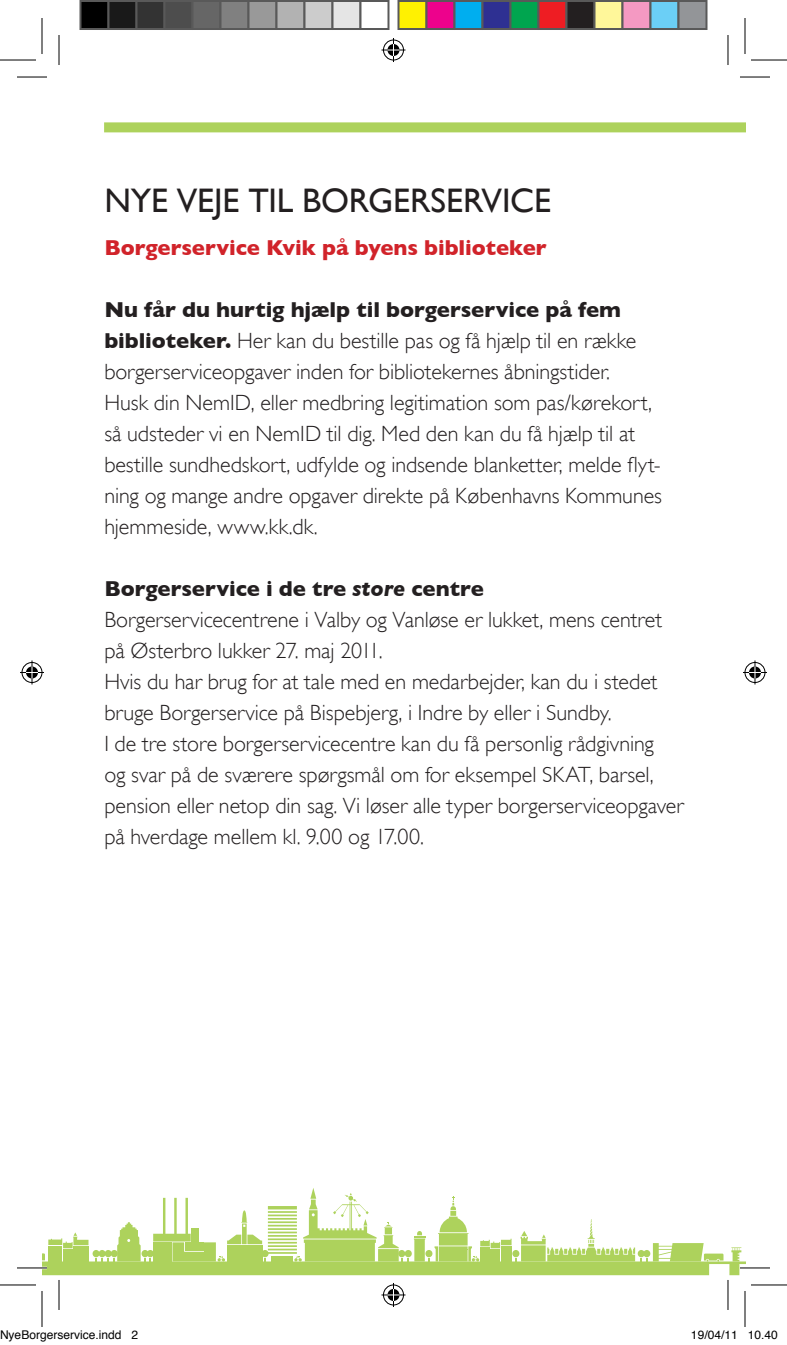
<style>
.page{position:relative;width:787px;height:1345px;background:#fff}
.page>*{position:absolute;margin:0;border:0;box-sizing:border-box;transform-origin:0 0}
.t1{font:34px "Gill Sans";letter-spacing:-.005em;color:#231f20}
.t2{font:300 22px/31px "Gill Sans";color:#231f20}
.t3{font:700 22px "Gill Sans";letter-spacing:-.005em;color:#d1232a}
.t4{font:12px "Helvetica";color:#000}
.s1{font-weight:700}
.s2{font-weight:700;font-style:italic}
</style>
<div class="page">
<svg style="left:42px;top:1188px;width:703px;height:87px"></svg>
<div style="left:104px;top:122px;width:641px;height:10px;background:#add25c"></div>
<hr style="left:17px;top:1266px;width:30px;height:3px;background:#fff">
<hr style="left:740px;top:1266px;width:30px;height:3px;background:#fff">
<hr style="left:17px;top:77px;width:30px;height:1px;background:#000">
<hr style="left:740px;top:77px;width:30px;height:1px;background:#000">
<hr style="left:17px;top:1267px;width:30px;height:1px;background:#000">
<hr style="left:740px;top:1267px;width:30px;height:1px;background:#000">
<hr style="left:59px;top:35px;width:1px;height:30px;background:#000">
<hr style="left:59px;top:1280px;width:1px;height:30px;background:#000">
<hr style="left:728px;top:35px;width:1px;height:30px;background:#000">
<hr style="left:728px;top:1280px;width:1px;height:30px;background:#000">
<hr style="left:0;top:60px;width:36px;height:1px;background:#000">
<hr style="left:751px;top:60px;width:36px;height:1px;background:#000">
<hr style="left:0;top:1284px;width:36px;height:1px;background:#000">
<hr style="left:751px;top:1284px;width:36px;height:1px;background:#000">
<hr style="left:42px;top:18px;width:1px;height:36px;background:#000">
<hr style="left:42px;top:1291px;width:1px;height:36px;background:#000">
<hr style="left:745px;top:18px;width:1px;height:36px;background:#000">
<hr style="left:745px;top:1291px;width:1px;height:36px;background:#000">
<svg style="left:381px;top:38px;width:24px;height:24px"></svg>
<svg style="left:381px;top:1283px;width:24px;height:24px"></svg>
<svg style="left:20px;top:660px;width:24px;height:24px"></svg>
<svg style="left:743px;top:660px;width:24px;height:24px"></svg>
<div style="left:80px;top:1px;width:28px;height:28px;background:#000"></div>
<div style="left:79px;top:0;width:30px;height:30px;border:2px solid #595959"></div>
<div style="left:108px;top:1px;width:28px;height:28px;background:#191919"></div>
<div style="left:107px;top:0;width:30px;height:30px;border:2px solid #595959"></div>
<div style="left:136px;top:1px;width:28px;height:28px;background:#333"></div>
<div style="left:135px;top:0;width:30px;height:30px;border:2px solid #595959"></div>
<div style="left:164px;top:1px;width:28px;height:28px;background:#4d4d4d"></div>
<div style="left:163px;top:0;width:30px;height:30px;border:2px solid #595959"></div>
<div style="left:192px;top:1px;width:28px;height:28px;background:#666"></div>
<div style="left:191px;top:0;width:30px;height:30px;border:2px solid #595959"></div>
<div style="left:220px;top:1px;width:28px;height:28px;background:#808080"></div>
<div style="left:219px;top:0;width:30px;height:30px;border:2px solid #595959"></div>
<div style="left:248px;top:1px;width:28px;height:28px;background:#999"></div>
<div style="left:247px;top:0;width:30px;height:30px;border:2px solid #595959"></div>
<div style="left:276px;top:1px;width:28px;height:28px;background:#b2b2b2"></div>
<div style="left:275px;top:0;width:30px;height:30px;border:2px solid #595959"></div>
<div style="left:304px;top:1px;width:28px;height:28px;background:#ccc"></div>
<div style="left:303px;top:0;width:30px;height:30px;border:2px solid #595959"></div>
<div style="left:332px;top:1px;width:28px;height:28px;background:#e5e5e5"></div>
<div style="left:331px;top:0;width:30px;height:30px;border:2px solid #595959"></div>
<div style="left:359px;top:0;width:30px;height:30px;border:2px solid #595959"></div>
<div style="left:398px;top:1px;width:28px;height:28px;background:#fff101"></div>
<div style="left:397px;top:0;width:30px;height:30px;border:2px solid #595959"></div>
<div style="left:426px;top:1px;width:28px;height:28px;background:#ed028c"></div>
<div style="left:425px;top:0;width:30px;height:30px;border:2px solid #595959"></div>
<div style="left:454px;top:1px;width:28px;height:28px;background:#00aeef"></div>
<div style="left:453px;top:0;width:30px;height:30px;border:2px solid #595959"></div>
<div style="left:482px;top:1px;width:28px;height:28px;background:#2e3092"></div>
<div style="left:481px;top:0;width:30px;height:30px;border:2px solid #595959"></div>
<div style="left:510px;top:1px;width:28px;height:28px;background:#00a54f"></div>
<div style="left:509px;top:0;width:30px;height:30px;border:2px solid #595959"></div>
<div style="left:538px;top:1px;width:28px;height:28px;background:#ee1d23"></div>
<div style="left:537px;top:0;width:30px;height:30px;border:2px solid #595959"></div>
<div style="left:566px;top:1px;width:28px;height:28px;background:#231f20"></div>
<div style="left:565px;top:0;width:30px;height:30px;border:2px solid #595959"></div>
<div style="left:594px;top:1px;width:28px;height:28px;background:#fff79a"></div>
<div style="left:593px;top:0;width:30px;height:30px;border:2px solid #595959"></div>
<div style="left:622px;top:1px;width:28px;height:28px;background:#f499c2"></div>
<div style="left:621px;top:0;width:30px;height:30px;border:2px solid #595959"></div>
<div style="left:650px;top:1px;width:28px;height:28px;background:#6bcff6"></div>
<div style="left:649px;top:0;width:30px;height:30px;border:2px solid #595959"></div>
<div style="left:678px;top:1px;width:28px;height:28px;background:#939598"></div>
<div style="left:677px;top:0;width:30px;height:30px;border:2px solid #595959"></div>
<h1 class="t1" style="left:104px;top:186px;width:448px">NYE VEJE TIL BORGERSERVICE</h1>
<p class="t3" style="left:104px;top:238px;width:444px">Borgerservice Kvik på byens biblioteker</p>
<p class="t2" style="left:104px;top:294px;width:559px"><span class="s1">Nu får du hurtig hjælp til borgerservice på fem biblioteker.</span> Her kan du bestille pas og få hjælp til en række borgerserviceopgaver inden for bibliotekernes åbningstider.<br>Husk din NemID, eller medbring legitimation som pas/kørekort, så udsteder vi en NemID til dig. Med den kan du få hjælp til at bestille sundhedskort, udfylde og indsende blanketter, melde flyt&shy;ning og mange andre opgaver direkte på Københavns Kommunes hjemmeside, www.kk.dk.</p>
<p class="t2" style="left:104px;top:573px;width:581px"><span class="s1">Borgerservice i de tre</span> <span class="s2">store</span> <span class="s1">centre </span>Borgerservicecentrene i Valby og Vanløse er lukket, mens centret på Østerbro lukker 27. maj 2011.<br>Hvis du har brug for at tale med en medarbejder, kan du i stedet bruge Borgerservice på Bispebjerg, i Indre by eller i Sundby.<br>I de tre store borgerservicecentre kan du få personlig rådgivning<br>og svar på de sværere spørgsmål om for eksempel SKAT, barsel, pension eller netop din sag. Vi løser alle typer borgerserviceopgaver på hverdage mellem kl. 9.00 og 17.00.</p>
<p class="t4" style="left:0;top:1330px;width:140px">NyeBorgerservice.indd 2</p>
<p class="t4" style="left:691px;top:1330px;width:88px">19/04/11 10.40</p>
</div>
